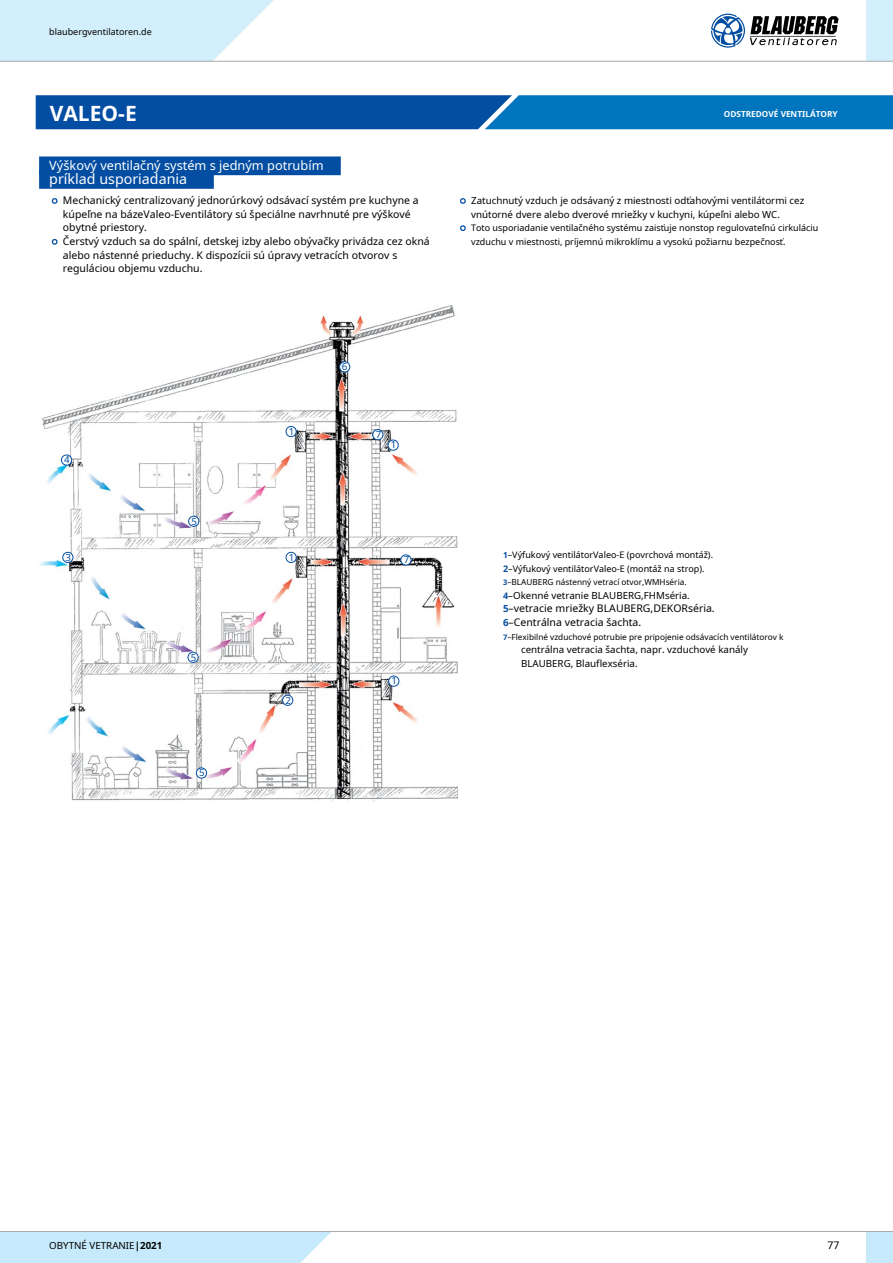
<style>
.page{position:relative;width:893px;height:1263px;background:#fff}
.page>*{position:absolute;margin:0;border:0;box-sizing:border-box;transform-origin:0 0}
.t1{font:700 21px "Noto Sans";color:#fff}
.t2{font:14.25px "Noto Sans";color:#fff}
.t3{font:12.75px "Noto Sans";color:#fff}
.t4{font:10.5px/13.6px "Noto Sans";color:#000}
.t5{font:9.75px/13.6px "Noto Sans";color:#000}
.t6{font:9.75px "Noto Sans";color:#034ea2}
.t7{font:9px/13.6px "Noto Sans";color:#000}
.t8{font:8.25px "Noto Sans";color:#000}
.t9{font:700 8.25px "Noto Sans";color:#fff}
.s1{font-weight:700;font-size:8.25px;color:#034ea2}
.s2{font-weight:700;color:#034ea2}
.s3{font-weight:700;font-size:7.5px;color:#034ea2}
.s4{font-weight:700;font-size:9px;color:#034ea2}
.s5{font-weight:700;font-size:9.75px;color:#034ea2}
.s6{font-weight:700}
</style>
<div class="page">
<svg style="left:36px;top:95px;width:857px;height:34px;background:#0561af"></svg>
<div style="left:39px;top:156px;width:302px;height:19px;background:#034ea2"></div>
<div style="left:39px;top:170px;width:175px;height:19px;background:#034ea2"></div>
<svg style="left:51px;top:198px;width:7px;height:6px"></svg>
<svg style="left:51px;top:239px;width:7px;height:6px"></svg>
<svg style="left:460px;top:198px;width:6px;height:6px"></svg>
<svg style="left:460px;top:225px;width:6px;height:6px"></svg>
<img style="left:40px;top:305px;width:418px;height:497px">
<div style="left:63px;top:552px;width:10px;height:10px;background:#fff;border-radius:50%"></div>
<div style="left:62px;top:552px;width:11px;height:11px;border:1px solid #034ea2;border-radius:50%"></div>
<div style="left:286px;top:426px;width:10px;height:11px;background:#fff;border-radius:50%"></div>
<div style="left:286px;top:426px;width:11px;height:11px;border:1px solid #034ea2;border-radius:50%"></div>
<div style="left:389px;top:676px;width:10px;height:10px;background:#fff;border-radius:50%"></div>
<div style="left:388px;top:676px;width:11px;height:11px;border:1px solid #034ea2;border-radius:50%"></div>
<div style="left:286px;top:552px;width:10px;height:10px;background:#fff;border-radius:50%"></div>
<div style="left:286px;top:552px;width:11px;height:11px;border:1px solid #034ea2;border-radius:50%"></div>
<div style="left:388px;top:440px;width:10px;height:10px;background:#fff;border-radius:50%"></div>
<div style="left:388px;top:440px;width:11px;height:11px;border:1px solid #034ea2;border-radius:50%"></div>
<div style="left:283px;top:695px;width:10px;height:10px;background:#fff;border-radius:50%"></div>
<div style="left:282px;top:695px;width:11px;height:11px;border:1px solid #034ea2;border-radius:50%"></div>
<div style="left:373px;top:430px;width:10px;height:10px;background:#fff;border-radius:50%"></div>
<div style="left:372px;top:429px;width:11px;height:11px;border:1px solid #034ea2;border-radius:50%"></div>
<div style="left:401px;top:555px;width:10px;height:10px;background:#fff;border-radius:50%"></div>
<div style="left:400px;top:554px;width:11px;height:11px;border:1px solid #034ea2;border-radius:50%"></div>
<div style="left:61px;top:455px;width:11px;height:10px;background:#fff;border-radius:50%"></div>
<div style="left:61px;top:454px;width:11px;height:12px;border:1px solid #034ea2;border-radius:50%"></div>
<div style="left:189px;top:516px;width:10px;height:10px;background:#fff;border-radius:50%"></div>
<div style="left:188px;top:516px;width:11px;height:11px;border:1px solid #034ea2;border-radius:50%"></div>
<div style="left:188px;top:652px;width:10px;height:10px;background:#fff;border-radius:50%"></div>
<div style="left:188px;top:652px;width:11px;height:11px;border:1px solid #034ea2;border-radius:50%"></div>
<div style="left:196px;top:768px;width:11px;height:10px;background:#fff;border-radius:50%"></div>
<div style="left:196px;top:767px;width:11px;height:11px;border:1px solid #034ea2;border-radius:50%"></div>
<div style="left:340px;top:362px;width:10px;height:10px;background:#fff;border-radius:50%"></div>
<div style="left:339px;top:361px;width:11px;height:11px;border:1px solid #034ea2;border-radius:50%"></div>
<div style="left:866px;top:1231px;width:27px;height:32px;background:#c6eafb"></div>
<div style="left:0;top:1232px;width:331px;height:31px;background:#c6eafb"></div>
<hr style="left:0;top:1231px;width:893px;height:1px;background:#a7a9ac">
<div style="left:866px;top:0;width:27px;height:61px;background:#d3effc"></div>
<svg style="left:0;top:0;width:295px;height:61px"></svg>
<hr style="left:0;top:61px;width:893px;height:1px;background:#a7a9ac">
<svg style="left:711px;top:14px;width:127px;height:34px"></svg>
<p class="t7" style="left:49px;top:24px;width:104px">blaubergventilatoren.de</p>
<h1 class="t1" style="left:50px;top:99px;width:89px">VALEO-E</h1>
<p class="t9" style="left:724px;top:108px;width:115px">ODSTREDOVÉ VENTILÁTORY</p>
<p class="t3" style="left:49px;top:156px;width:276px">Výškový ventilačný systém s jedným potrubím</p>
<h2 class="t2" style="left:49px;top:168px;width:139px">príklad usporiadania</h2>
<p class="t4" style="left:63px;top:193px;width:368px">Mechanický centralizovaný jednorúrkový odsávací systém pre kuchyne a kúpeľne na bázeValeo-Eventilátory sú špeciálne navrhnuté pre výškové obytné priestory.<br>Čerstvý vzduch sa do spální, detskej izby alebo obývačky privádza cez okná alebo nástenné prieduchy. K dispozícii sú úpravy vetracích otvorov s reguláciou objemu vzduchu.</p>
<p class="t5" style="left:471px;top:193px;width:335px">Zatuchnutý vzduch je odsávaný z miestnosti odťahovými ventilátormi cez vnútorné dvere alebo dverové mriežky v kuchyni, kúpeľni alebo WC.</p>
<p class="t7" style="left:471px;top:221px;width:349px">Toto usporiadanie ventilačného systému zaisťuje nonstop regulovateľnú cirkuláciu vzduchu v miestnosti, príjemnú mikroklímu a vysokú požiarnu bezpečnosť.</p>
<p class="t6" style="left:342px;top:360px;width:7px">6</p>
<p class="t6" style="left:64px;top:453px;width:7px">4</p>
<p class="t6" style="left:191px;top:514px;width:7px">5</p>
<p class="t6" style="left:289px;top:424px;width:7px">1</p>
<p class="t6" style="left:376px;top:428px;width:7px">7</p>
<p class="t6" style="left:391px;top:438px;width:7px">1</p>
<p class="t6" style="left:66px;top:550px;width:7px">3</p>
<p class="t6" style="left:289px;top:550px;width:7px">1</p>
<p class="t7" style="left:503px;top:548px;width:212px"><span class="s1">1</span>–Výfukový ventilátorValeo-E (povrchová montáž).<br><span class="s2">2</span>–Výfukový ventilátorValeo-E (montáž na strop).</p>
<p class="t8" style="left:503px;top:576px;width:185px"><span class="s3">3</span>–BLAUBERG nástenný vetrací otvor,WMHséria.</p>
<p class="t5" style="left:503px;top:588px;width:188px"><span class="s4">4</span>–Okenné vetranie BLAUBERG,FHMséria.</p>
<p class="t4" style="left:503px;top:601px;width:213px"><span class="s5">5</span>–vetracie mriežky BLAUBERG,DEKORséria.<br><span class="s5">6</span>–Centrálna vetracia šachta.</p>
<p class="t8" style="left:503px;top:631px;width:282px"><span class="s3">7</span>–Flexibilné vzduchové potrubie pre pripojenie odsávacích ventilátorov k</p>
<p class="t5" style="left:521px;top:642px;width:228px">centrálna vetracia šachta, napr. vzduchové kanály<br>BLAUBERG, Blauflexséria.</p>
<p class="t6" style="left:404px;top:553px;width:7px">7</p>
<p class="t6" style="left:191px;top:650px;width:7px">5</p>
<p class="t6" style="left:199px;top:766px;width:7px">5</p>
<p class="t6" style="left:285px;top:693px;width:7px">2</p>
<p class="t6" style="left:392px;top:674px;width:7px">1</p>
<p class="t5" style="left:49px;top:1238px;width:115px">OBYTNÉ VETRANIE<span class="s6">|2021</span></p>
<p class="t4" style="left:827px;top:1238px;width:14px">77</p>
</div>
